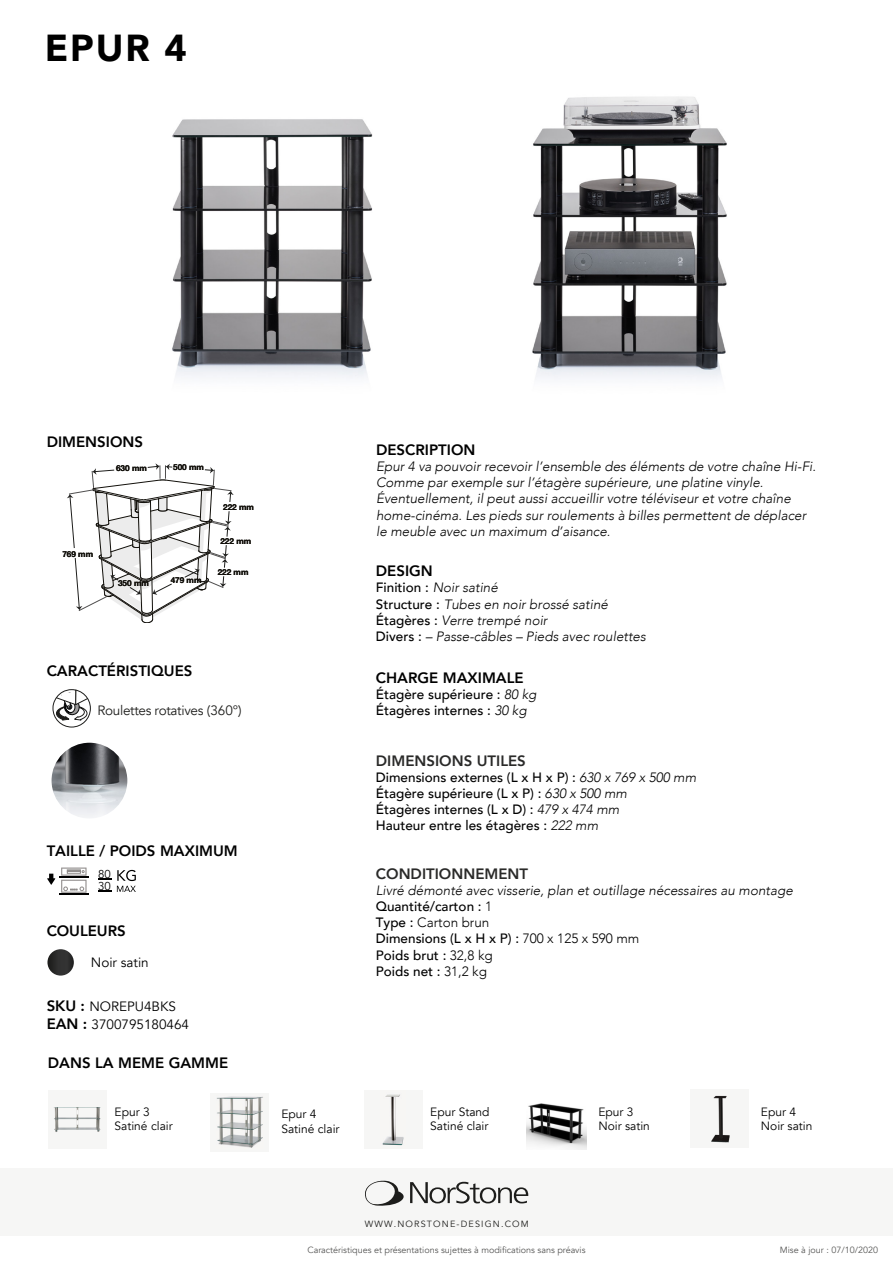
<style>
.page{position:relative;width:893px;height:1263px;background:#fff}
.page>*{position:absolute;margin:0;border:0;box-sizing:border-box;transform-origin:0 0}
.t1{font:900 37.5px "Avenir";color:#000}
.t2{font:800 15px "Avenir";color:#000}
.t3{font:800 15px "Avenir";color:#2a2a29}
.t4{font:italic 300 13.5px/16.2px "Avenir";color:#000}
.t5{font:500 13.5px/16.2px "Avenir";color:#000}
.t6{font:13.5px/18px "Avenir";color:#000}
.t7{font:13.5px "Avenir";letter-spacing:-.025em;color:#1d1d1b}
.t8{font:12px/14.4px "Avenir";color:#000}
.t9{font:11.4px/12.3px "Avenir";color:#000}
.t10{font:9px "Avenir";color:#575756}
.t11{font:9px "Avenir";letter-spacing:.13em;color:#1d1d1b}
.t12{font:700 8.25px "Helvetica Neue";color:#12100b}
.s1{font-weight:800;font-size:15px}
.s2{font-weight:500;font-style:normal}
.s3{font-weight:300;font-style:italic}
.s4{font-style:normal}
</style>
<div class="page">
<img style="left:172px;top:119px;width:201px;height:259px">
<img style="left:532px;top:96px;width:195px;height:283px">
<div style="left:0;top:1168px;width:893px;height:68px;background:#f6f6f5"></div>
<svg style="left:365px;top:1180px;width:163px;height:26px"></svg>
<svg style="left:47px;top:949px;width:27px;height:26px"></svg>
<div style="left:48px;top:1090px;width:59px;height:59px;background:#f6f6f5"></div>
<img style="left:54px;top:1107px;width:47px;height:25px">
<div style="left:364px;top:1090px;width:58px;height:59px;background:#f6f6f5"></div>
<img style="left:382px;top:1094px;width:22px;height:52px">
<div style="left:690px;top:1089px;width:59px;height:59px;background:#f6f6f5"></div>
<div style="left:210px;top:1093px;width:59px;height:58px;background:#f6f6f5"></div>
<img style="left:217px;top:1096px;width:46px;height:52px">
<img style="left:526px;top:1103px;width:60px;height:47px">
<img style="left:711px;top:1095px;width:19px;height:48px">
<svg style="left:53px;top:689px;width:38px;height:38px"></svg>
<svg style="left:67px;top:463px;width:167px;height:160px"></svg>
<img style="left:52px;top:743px;width:75px;height:75px;border-radius:38px">
<svg style="left:61px;top:867px;width:26px;height:26px"></svg>
<hr style="left:59px;top:876px;width:30px;height:2px;background:#000">
<hr style="left:59px;top:893px;width:30px;height:2px;background:#000">
<svg style="left:98px;top:870px;width:38px;height:22px"></svg>
<svg style="left:47px;top:874px;width:8px;height:11px"></svg>
<h1 class="t1" style="left:45px;top:16px;width:144px">EPUR 4</h1>
<p class="t2" style="left:47px;top:430px;width:98px">DIMENSIONS</p>
<p class="t12" style="left:62px;top:548px;width:32px">769 mm</p>
<p class="t12" style="left:116px;top:462px;width:32px">630 mm</p>
<p class="t12" style="left:173px;top:462px;width:32px">500 mm</p>
<p class="t12" style="left:118px;top:578px;width:32px">350 mm</p>
<p class="t12" style="left:171px;top:575px;width:32px">479 mm</p>
<p class="t12" style="left:223px;top:502px;width:32px">222 mm</p>
<p class="t12" style="left:220px;top:536px;width:32px">222 mm</p>
<p class="t12" style="left:218px;top:567px;width:32px">222 mm</p>
<p class="t2" style="left:47px;top:659px;width:147px">CARACTÉRISTIQUES</p>
<p class="t7" style="left:98px;top:702px;width:146px">Roulettes rotatives (360°)</p>
<p class="t2" style="left:47px;top:839px;width:193px">TAILLE / POIDS MAXIMUM</p>
<p class="t9" style="left:98px;top:868px;width:14px">80<br>30</p>
<p class="t2" style="left:47px;top:919px;width:81px">COULEURS</p>
<p class="t6" style="left:91px;top:954px;width:59px">Noir satin</p>
<p class="t6" style="left:47px;top:998px;width:144px"><span class="s1">SKU :</span> NOREPU4BKS<br><span class="s1">EAN :</span> 3700795180464</p>
<p class="t2" style="left:48px;top:1051px;width:182px">DANS LA MEME GAMME</p>
<p class="t2" style="left:376px;top:438px;width:101px">DESCRIPTION</p>
<p class="t4" style="left:376px;top:458px;width:441px">Epur 4 va pouvoir recevoir l’ensemble des éléments de votre chaîne Hi-Fi.<br>Comme par exemple sur l’étagère supérieure, une platine vinyle.<br>Éventuellement, il peut aussi accueillir votre téléviseur et votre chaîne home-cinéma. Les pieds sur roulements à billes permettent de déplacer le meuble avec un maximum d’aisance.</p>
<p class="t2" style="left:376px;top:559px;width:58px">DESIGN</p>
<p class="t4" style="left:376px;top:580px;width:271px"><span class="s2">Finition :</span> Noir satiné<br><span class="s2">Structure :</span> Tubes en noir brossé satiné <span class="s2">Étagères :</span> Verre trempé noir<br><span class="s2">Divers :</span> – Passe-câbles – Pieds avec roulettes</p>
<p class="t2" style="left:376px;top:666px;width:149px">CHARGE MAXIMALE</p>
<p class="t5" style="left:376px;top:686px;width:162px">Étagère supérieure : <span class="s3">80 kg<br></span>Étagères internes : <span class="s3">30 kg</span></p>
<p class="t3" style="left:376px;top:749px;width:151px">DIMENSIONS UTILES</p>
<p class="t5" style="left:376px;top:768px;width:322px">Dimensions externes (L x H x P) : <span class="s3">630 x 769 x 500 mm </span>Étagère supérieure (L x P) : <span class="s3">630 x 500 mm<br></span>Étagères internes (L x D) : <span class="s3">479 x 474 mm<br></span>Hauteur entre les étagères : <span class="s3">222 mm</span></p>
<p class="t3" style="left:376px;top:862px;width:154px">CONDITIONNEMENT</p>
<p class="t4" style="left:376px;top:882px;width:418px">Livré démonté avec visserie, plan et outillage nécessaires au montage<br><span class="s2">Quantité/carton :</span> <span class="s4">1<br></span><span class="s2">Type :</span> <span class="s4">Carton brun<br></span><span class="s2">Dimensions (L x H x P) :</span> <span class="s4">700 x 125 x 590 mm<br></span><span class="s2">Poids brut :</span> <span class="s4">32,8 kg<br></span><span class="s2">Poids net :</span> <span class="s4">31,2 kg</span></p>
<p class="t8" style="left:115px;top:1104px;width:60px">Epur 3<br>Satiné clair</p>
<p class="t8" style="left:430px;top:1104px;width:61px">Epur Stand<br>Satiné clair</p>
<p class="t8" style="left:598px;top:1105px;width:53px">Epur 3<br>Noir satin</p>
<p class="t8" style="left:761px;top:1105px;width:53px">Epur 4<br>Noir satin</p>
<p class="t8" style="left:281px;top:1107px;width:60px">Epur 4<br>Satiné clair</p>
<p class="t11" style="left:365px;top:1219px;width:165px">WWW.NORSTONE-DESIGN.COM</p>
<p class="t10" style="left:307px;top:1244px;width:280px">Caractéristiques et présentations sujettes à modifications sans préavis</p>
<p class="t10" style="left:780px;top:1244px;width:100px">Mise à jour : 07/10/2020</p>
</div>
